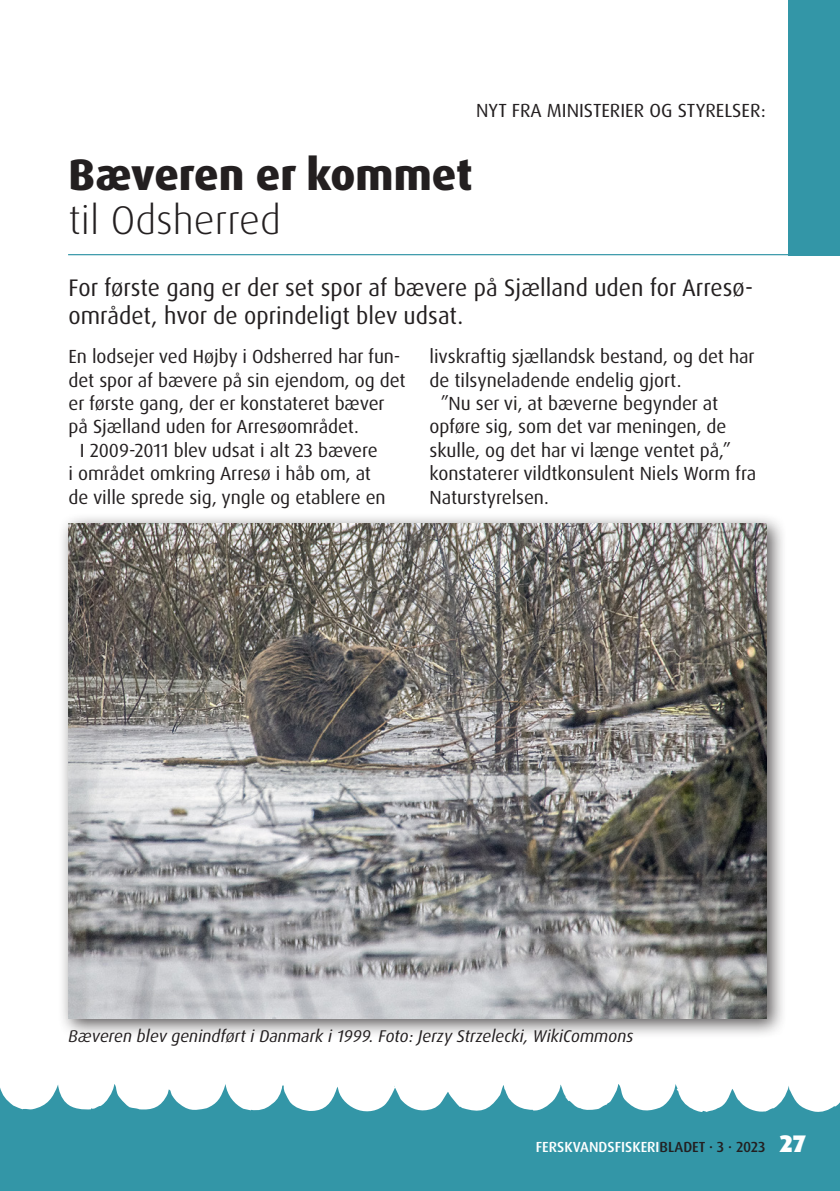
<style>
.page{position:relative;width:840px;height:1191px;background:#fff}
.page>*{position:absolute;margin:0;border:0;box-sizing:border-box;transform-origin:0 0}
.Alm__tekst_Overskrif{font:800 44px "Dax Pro";color:#231f20}
.Alm__tekst_Overskrif-2{font:300 40px "Dax Pro";color:#231f20}
.Alm__tekst_Overskrif-3{font:24px/28px "Dax Pro";color:#231f20}
.Alm__tekst_Overskrif-4{font:19px/23.4px "Dax Pro";letter-spacing:-.005em;color:#231f20}
.Alm__tekst_Overskrif-5{font:italic 17px "Dax Pro";color:#231f20}
.Alm__tekst_Overskrif-6{font:500 14.6px "Dax Pro";color:#fff}
.s1{color:#231f20}
.s2{font-weight:900;font-size:24px}
</style>
<div class="page">
<svg style="left:0;top:1084px;width:839px;height:107px;fill:#3396a7"></svg>
<hr style="left:68px;top:254px;width:771px;height:1px;background:#3396a7">
<div style="left:788px;top:0;width:51px;height:255px;background:#3396a7"></div>
<div style="left:58px;top:513px;width:729px;height:526px;background:#231f20;opacity:.75"></div>
<img style="left:68px;top:523px;width:697px;height:495px">
<p class="Alm__tekst_Overskrif-4" style="left:476px;top:99px;width:291px">NYT FRA MINISTERIER OG STYRELSER:</p>
<p class="Alm__tekst_Overskrif" style="left:68px;top:146px;width:405px">Bæveren er kommet</p>
<p class="Alm__tekst_Overskrif-2" style="left:68px;top:194px;width:214px">til Odsherred</p>
<p class="Alm__tekst_Overskrif-3" style="left:68px;top:274px;width:685px">For første gang er der set spor af bævere på Sjælland uden for Arresø&shy;området, hvor de oprindeligt blev udsat.</p>
<p class="Alm__tekst_Overskrif-4" style="left:68px;top:345px;width:338px">En lodsejer ved Højby i Odsherred har fun&shy;det spor af bævere på sin ejendom, og det er første gang, der er konstateret bæver på Sjælland uden for Arresøområdet.</p>
<p class="Alm__tekst_Overskrif-4" style="left:68px;top:438px;width:318px;text-indent:11px">I 2009-2011 blev udsat i alt 23 bævere i området omkring Arresø i håb om, at de ville sprede sig, yngle og etablere en</p>
<p class="Alm__tekst_Overskrif-4" style="left:429px;top:345px;width:326px">livskraftig sjællandsk bestand, og det har de tilsyneladende endelig gjort.</p>
<p class="Alm__tekst_Overskrif-4" style="left:429px;top:392px;width:328px;text-indent:11px">”Nu ser vi, at bæverne begynder at opføre sig, som det var meningen, de skulle, og det har vi længe ventet på,” konstaterer vildtkonsulent Niels Worm fra Naturstyrelsen.</p>
<p class="Alm__tekst_Overskrif-5" style="left:68px;top:1025px;width:566px">Bæveren blev genindført i Danmark i 1999. Foto: Jerzy Strzelecki, WikiCommons</p>
<p class="Alm__tekst_Overskrif-6" style="left:535px;top:1137px;width:271px">FERSKVANDSFISKERI<span class="s1">BLADET · 3 · 2023</span> <span class="s2">27</span></p>
</div>
